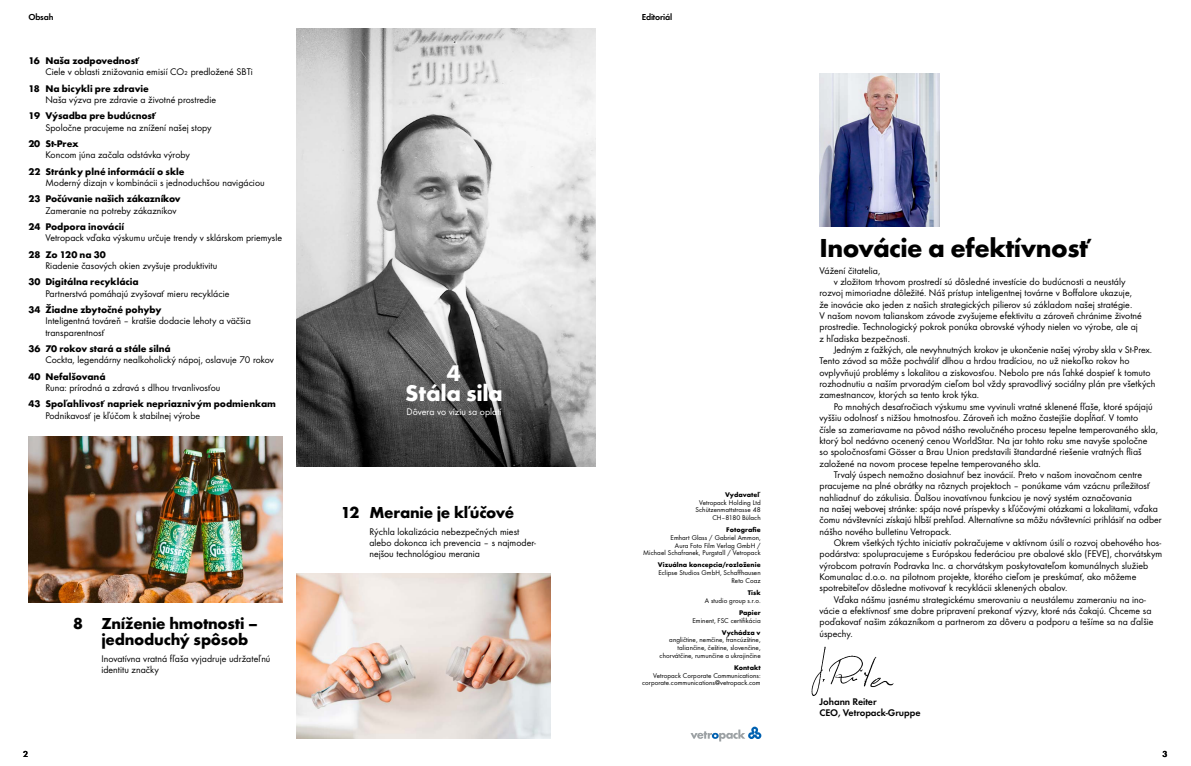
<style>
.page{position:relative;width:1191px;height:766px;background:#fff}
.page>*{position:absolute;margin:0;border:0;box-sizing:border-box;transform-origin:0 0}
.t1{font:700 27px "Futura";letter-spacing:-.02em;color:#000}
.t2{font:700 23.5px/20px "Futura";letter-spacing:-.015em;color:#fff;text-align:center}
.t3{font:700 16.5px/16px "Futura";letter-spacing:-.015em;color:#000}
.t4{font:10px/11.3px "Futura Boo";letter-spacing:.005em;color:#000}
.t5{font:700 10px "Futura";letter-spacing:-.005em;color:#000}
.t6{font:10px/11.3px "Futura Dem";letter-spacing:-.01em;color:#000}
.t7{font:10px "Futura Boo";letter-spacing:.005em;color:#fff}
.t8{font:9px "Futura Dem";letter-spacing:-.02em;color:#000}
.t9{font:7.1px/7.8px "Futura Boo";letter-spacing:.01em;color:#000;text-align:right}
.t10{font:700 7px "Futura";color:#000}
</style>
<div class="page">
<img style="left:28px;top:436px;width:254px;height:166px">
<img style="left:296px;top:573px;width:254px;height:165px">
<img style="left:819px;top:73px;width:120px;height:153px">
<svg style="left:690px;top:726px;width:71px;height:15px"></svg>
<img style="left:296px;top:28px;width:299px;height:438px">
<img style="left:811px;top:646px;width:83px;height:50px">
<p class="t8" style="left:28px;top:11px;width:27px">Obsah</p>
<p class="t8" style="left:642px;top:11px;width:32px">Editoriál</p>
<p class="t5" style="left:28px;top:54px;width:113px">16 Naša zodpovednosť</p>
<p class="t4" style="left:45px;top:66px;width:209px">Ciele v oblasti znižovania emisií CO₂ predložené SBTi</p>
<p class="t5" style="left:28px;top:82px;width:122px">18 Na bicykli pre zdravie</p>
<p class="t4" style="left:45px;top:94px;width:172px">Naša výzva pre zdravie a životné prostredie</p>
<p class="t5" style="left:28px;top:110px;width:130px">19 Výsadba pre budúcnosť</p>
<p class="t4" style="left:45px;top:122px;width:168px">Spoločne pracujeme na znížení našej stopy</p>
<p class="t5" style="left:28px;top:137px;width:52px">20 St-Prex</p>
<p class="t4" style="left:45px;top:149px;width:146px">Koncom júna začala odstávka výroby</p>
<p class="t5" style="left:28px;top:165px;width:158px">22 Stránky plné informácií o skle</p>
<p class="t4" style="left:45px;top:177px;width:221px">Moderný dizajn v kombinácii s jednoduchšou navigáciou</p>
<p class="t5" style="left:28px;top:193px;width:154px">23 Počúvanie našich zákazníkov</p>
<p class="t4" style="left:45px;top:204px;width:133px">Zameranie na potreby zákazníkov</p>
<p class="t5" style="left:28px;top:220px;width:97px">24 Podpora inovácií</p>
<p class="t4" style="left:45px;top:232px;width:238px">Vetropack vďaka výskumu určuje trendy v sklárskom priemysle</p>
<p class="t5" style="left:28px;top:248px;width:79px">28 Zo 120 na 30</p>
<p class="t4" style="left:45px;top:260px;width:173px">Riadenie časových okien zvyšuje produktivitu</p>
<p class="t5" style="left:28px;top:276px;width:112px">30 Digitálna recyklácia</p>
<p class="t4" style="left:45px;top:287px;width:186px">Partnerstvá pomáhajú zvyšovať mieru recyklácie</p>
<p class="t5" style="left:28px;top:303px;width:135px">34 Žiadne zbytočné pohyby</p>
<p class="t4" style="left:45px;top:315px;width:207px">Inteligentná továreň – kratšie dodacie lehoty a väčšia transparentnosť</p>
<p class="t5" style="left:28px;top:342px;width:144px">36 70 rokov stará a stále silná</p>
<p class="t4" style="left:45px;top:354px;width:230px">Cockta, legendárny nealkoholický nápoj, oslavuje 70 rokov</p>
<p class="t5" style="left:28px;top:370px;width:79px">40 Nefalšovaná</p>
<p class="t4" style="left:45px;top:382px;width:176px">Runa: prírodná a zdravá s dlhou trvanlivosťou</p>
<p class="t5" style="left:28px;top:397px;width:249px">43 Spoľahlivosť napriek nepriaznivým podmienkam</p>
<p class="t4" style="left:45px;top:409px;width:156px">Podnikavosť je kľúčom k stabilnej výrobe</p>
<h3 class="t3" style="left:101px;top:615px;width:158px;text-indent:-28px">8 Zníženie hmotnosti – jednoduchý spôsob</h3>
<p class="t4" style="left:101px;top:652px;width:171px">Inovatívna vratná fľaša vyjadruje udržateľnú identitu značky</p>
<h2 class="t2" style="left:405px;top:362px;width:99px">4<br>Stála sila</h2>
<p class="t7" style="left:406px;top:405px;width:96px">Dôvera vo víziu sa oplatí</p>
<h3 class="t3" style="left:341px;top:503px;width:175px">12 Meranie je kľúčové</h3>
<p class="t4" style="left:369px;top:525px;width:168px">Rýchla lokalizácia nebezpečných miest alebo dokonca ich prevencia – s najmoder&shy;nejšou technológiou merania</p>
<p class="t10" style="left:725px;top:490px;width:37px">Vydavateľ</p>
<p class="t9" style="left:695px;top:498px;width:67px">Vetropack Holding Ltd<br>Schützenmattstrasse 48<br>CH–8180 Bülach</p>
<p class="t10" style="left:726px;top:525px;width:36px">Fotografie</p>
<p class="t9" style="left:643px;top:533px;width:119px">Emhart Glass / Gabriel Ammon,<br>Aura Foto Film Verlag GmbH /<br>Michael Schafranek, Purgstall / Vetropack</p>
<p class="t10" style="left:658px;top:560px;width:104px">Vizuálna koncepcia/rozloženie</p>
<p class="t9" style="left:658px;top:568px;width:104px">Eclipse Studios GmbH, Schaffhausen<br>Reto Coaz</p>
<p class="t10" style="left:748px;top:588px;width:14px">Tisk</p>
<p class="t9" style="left:704px;top:596px;width:57px">A studio group s.r.o.</p>
<p class="t10" style="left:739px;top:608px;width:23px">Papier</p>
<p class="t9" style="left:692px;top:616px;width:70px">Eminent, FSC certifikácia</p>
<p class="t10" style="left:722px;top:627px;width:40px">Vychádza v</p>
<p class="t9" style="left:659px;top:635px;width:103px">angličtine, nemčine, francúzštine, taliančine, češtine, slovenčine, chorvátčine, rumunčine a ukrajinčine</p>
<p class="t10" style="left:734px;top:663px;width:28px">Kontakt</p>
<p class="t9" style="left:642px;top:671px;width:120px">Vetropack Corporate Communications: corporate.communications@vetropack.com</p>
<h1 class="t1" style="left:819px;top:231px;width:273px">Inovácie a efektívnosť</h1>
<p class="t4" style="left:819px;top:264px;width:62px">Vážení čitatelia,</p>
<p class="t4" style="left:833px;top:276px;width:293px">v zložitom trhovom prostredí sú dôsledné investície do budúcnosti a neustály</p>
<p class="t4" style="left:819px;top:287px;width:314px">rozvoj mimoriadne dôležité. Náš prístup inteligentnej továrne v Boffalore ukazuje,</p>
<p class="t4" style="left:819px;top:298px;width:314px">že inovácie ako jeden z našich strategických pilierov sú základom našej stratégie.</p>
<p class="t4" style="left:819px;top:310px;width:324px">V našom novom talianskom závode zvyšujeme efektivitu a zároveň chránime životné</p>
<p class="t4" style="left:819px;top:321px;width:320px">prostredie. Technologický pokrok ponúka obrovské výhody nielen vo výrobe, ale aj</p>
<p class="t4" style="left:819px;top:332px;width:92px">z hľadiska bezpečnosti.</p>
<p class="t4" style="left:833px;top:344px;width:320px">Jedným z ťažkých, ale nevyhnutných krokov je ukončenie našej výroby skla v St-Prex.</p>
<p class="t4" style="left:819px;top:355px;width:311px">Tento závod sa môže pochváliť dlhou a hrdou tradíciou, no už niekoľko rokov ho</p>
<p class="t4" style="left:819px;top:366px;width:332px">ovplyvňujú problémy s lokalitou a ziskovosťou. Nebolo pre nás ľahké dospieť k tomuto</p>
<p class="t4" style="left:819px;top:378px;width:337px">rozhodnutiu a naším prvoradým cieľom bol vždy spravodlivý sociálny plán pre všetkých</p>
<p class="t4" style="left:819px;top:389px;width:161px">zamestnancov, ktorých sa tento krok týka.</p>
<p class="t4" style="left:833px;top:400px;width:320px">Po mnohých desaťročiach výskumu sme vyvinuli vratné sklenené fľaše, ktoré spájajú</p>
<p class="t4" style="left:819px;top:412px;width:320px">vyššiu odolnosť s nižšou hmotnosťou. Zároveň ich možno častejšie dopĺňať. V tomto</p>
<p class="t4" style="left:819px;top:423px;width:340px">čísle sa zameriavame na pôvod nášho revolučného procesu tepelne temperovaného skla,</p>
<p class="t4" style="left:819px;top:434px;width:329px">ktorý bol nedávno ocenený cenou WorldStar. Na jar tohto roku sme navyše spoločne</p>
<p class="t4" style="left:819px;top:446px;width:323px">so spoločnosťami Gösser a Brau Union predstavili štandardné riešenie vratných fliaš</p>
<p class="t4" style="left:819px;top:457px;width:223px">založené na novom procese tepelne temperovaného skla.</p>
<p class="t4" style="left:833px;top:468px;width:310px">Trvalý úspech nemožno dosiahnuť bez inovácií. Preto v našom inovačnom centre</p>
<p class="t4" style="left:819px;top:480px;width:332px">pracujeme na plné obrátky na rôznych projektoch – ponúkame vám vzácnu príležitosť</p>
<p class="t4" style="left:819px;top:491px;width:314px">nahliadnuť do zákulisia. Ďalšou inovatívnou funkciou je nový systém označovania</p>
<p class="t4" style="left:819px;top:503px;width:340px">na našej webovej stránke: spája nové príspevky s kľúčovými otázkami a lokalitami, vďaka</p>
<p class="t4" style="left:819px;top:514px;width:344px">čomu návštevníci získajú hlbší prehľad. Alternatívne sa môžu návštevníci prihlásiť na odber</p>
<p class="t4" style="left:819px;top:525px;width:134px">nášho nového bulletinu Vetropack.</p>
<p class="t4" style="left:833px;top:537px;width:329px">Okrem všetkých týchto iniciatív pokračujeme v aktívnom úsilí o rozvoj obehového hos-</p>
<p class="t4" style="left:819px;top:548px;width:344px">podárstva: spolupracujeme s Európskou federáciou pre obalové sklo (FEVE), chorvátskym</p>
<p class="t4" style="left:819px;top:559px;width:330px">výrobcom potravín Podravka Inc. a chorvátskym poskytovateľom komunálnych služieb</p>
<p class="t4" style="left:819px;top:571px;width:318px">Komunalac d.o.o. na pilotnom projekte, ktorého cieľom je preskúmať, ako môžeme</p>
<p class="t4" style="left:819px;top:582px;width:249px">spotrebiteľov dôsledne motivovať k recyklácii sklenených obalov.</p>
<p class="t4" style="left:833px;top:593px;width:314px">Vďaka nášmu jasnému strategickému smerovaniu a neustálemu zameraniu na ino-</p>
<p class="t4" style="left:819px;top:605px;width:333px">vácie a efektívnosť sme dobre pripravení prekonať výzvy, ktoré nás čakajú. Chceme sa</p>
<p class="t4" style="left:819px;top:616px;width:335px">poďakovať našim zákazníkom a partnerom za dôveru a podporu a tešíme sa na ďalšie</p>
<p class="t4" style="left:819px;top:627px;width:35px">úspechy.</p>
<p class="t6" style="left:819px;top:695px;width:102px">Johann Reiter<br>CEO, Vetropack-Gruppe</p>
<p class="t8" style="left:23px;top:748px;width:7px">2</p>
<p class="t8" style="left:1162px;top:748px;width:7px">3</p>
</div>
